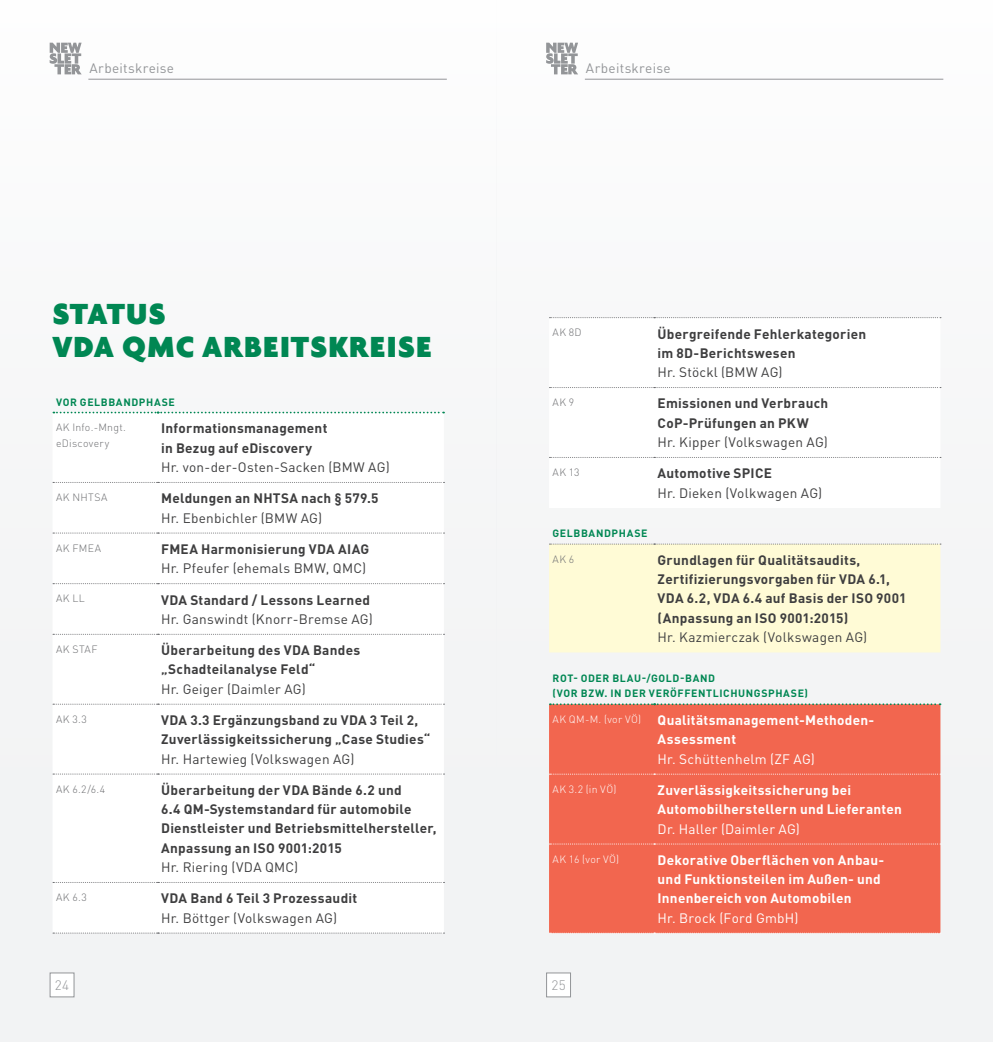
<style>
.page{position:relative;width:993px;height:1042px;background:#fff}
.page>*{position:absolute;margin:0;border:0;box-sizing:border-box;transform-origin:0 0}
.t1{font:900 31.5px/33.2px "Agenda";letter-spacing:.035em;color:#008753}
.t2{font:700 13.65px/19.2px "DIN Pro";letter-spacing:.02em;color:#3e3e3f}
.t3{font:13.65px "DIN Pro";letter-spacing:.02em;color:#3e3e3f}
.t4{font:700 13.65px/19.2px "DIN Pro";letter-spacing:.02em;color:#fff}
.t5{font:13.65px "DIN Pro";letter-spacing:.015em;color:#fff}
.t6{font:13.65px "DIN Pro";letter-spacing:.025em;color:#939598}
.t7{font:300 13.65px "DIN Pro";color:#939598}
.t8{font:700 10.5px/15.8px "DIN Pro";letter-spacing:.055em;color:#008753}
.t9{font:300 10.5px "DIN Pro";letter-spacing:.045em;color:#6c6d70}
.t10{font:300 10.5px/15.8px "DIN Pro";letter-spacing:.025em;color:#6c6d70}
.t11{font:300 10.5px "DIN Pro";letter-spacing:.035em;color:#fff}
</style>
<div class="page">
<div style="left:0;top:0;width:496px;height:1042px;background:#f2f3f4"></div>
<div style="left:496px;top:0;width:496px;height:1042px;background:#f2f3f4"></div>
<hr style="left:88px;top:79px;width:358px;height:1px;background:#939598">
<svg style="left:50px;top:43px;width:32px;height:31px"></svg>
<div style="left:50px;top:973px;width:24px;height:24px;background:#fff"></div>
<div style="left:50px;top:972px;width:24px;height:25px;border:1px solid #939598"></div>
<div style="left:546px;top:973px;width:24px;height:24px;background:#fff"></div>
<div style="left:546px;top:972px;width:24px;height:25px;border:1px solid #939598"></div>
<hr style="left:584px;top:79px;width:359px;height:1px;background:#939598">
<svg style="left:546px;top:43px;width:32px;height:31px"></svg>
<div style="left:52px;top:412px;width:392px;height:521px;background:#fff"></div>
<svg style="left:53px;top:482px;width:391px;height:1px"></svg>
<svg style="left:53px;top:532px;width:391px;height:1px"></svg>
<svg style="left:53px;top:583px;width:391px;height:1px"></svg>
<svg style="left:53px;top:634px;width:391px;height:1px"></svg>
<svg style="left:53px;top:704px;width:391px;height:1px"></svg>
<svg style="left:53px;top:773px;width:391px;height:1px"></svg>
<svg style="left:53px;top:882px;width:391px;height:1px"></svg>
<svg style="left:53px;top:932px;width:391px;height:1px"></svg>
<svg style="left:53px;top:412px;width:391px;height:1px"></svg>
<div style="left:549px;top:318px;width:391px;height:190px;background:#fff"></div>
<div style="left:549px;top:545px;width:391px;height:107px;background:#fffbd6"></div>
<div style="left:549px;top:705px;width:391px;height:227px;background:#f2664f"></div>
<svg style="left:549px;top:317px;width:391px;height:1px"></svg>
<svg style="left:549px;top:387px;width:391px;height:1px"></svg>
<svg style="left:549px;top:457px;width:391px;height:1px"></svg>
<svg style="left:549px;top:544px;width:391px;height:1px"></svg>
<svg style="left:549px;top:703px;width:391px;height:2px"></svg>
<svg style="left:549px;top:774px;width:391px;height:1px"></svg>
<svg style="left:549px;top:843px;width:391px;height:1px"></svg>
<svg style="left:549px;top:932px;width:391px;height:1px"></svg>
<p class="t6" style="left:89px;top:59px;width:86px">Arbeitskreise</p>
<h1 class="t1" style="left:53px;top:297px;width:380px">STATUS<br>VDA QMC ARBEITSKREISE</h1>
<p class="t8" style="left:56px;top:393px;width:120px">VOR GELBBANDPHASE</p>
<p class="t10" style="left:56px;top:419px;width:71px">AK Info.-Mngt. eDiscovery</p>
<p class="t2" style="left:161px;top:418px;width:168px">Informationsmanagement in Bezug auf eDiscovery</p>
<p class="t3" style="left:161px;top:458px;width:230px">Hr. von-der-Osten-Sacken (BMW AG)</p>
<p class="t9" style="left:56px;top:490px;width:53px">AK NHTSA</p>
<p class="t2" style="left:161px;top:488px;width:219px">Meldungen an NHTSA nach § 579.5</p>
<p class="t3" style="left:161px;top:508px;width:162px">Hr. Ebenbichler (BMW AG)</p>
<p class="t9" style="left:56px;top:541px;width:47px">AK FMEA</p>
<p class="t2" style="left:161px;top:539px;width:209px">FMEA Harmonisierung VDA AIAG</p>
<p class="t3" style="left:161px;top:559px;width:206px">Hr. Pfeufer (ehemals BMW, QMC)</p>
<p class="t9" style="left:56px;top:591px;width:30px">AK LL</p>
<p class="t2" style="left:161px;top:589px;width:210px">VDA Standard / Lessons Learned</p>
<p class="t3" style="left:161px;top:609px;width:213px">Hr. Ganswindt (Knorr-Bremse AG)</p>
<p class="t9" style="left:56px;top:642px;width:43px">AK STAF</p>
<p class="t2" style="left:161px;top:640px;width:201px">Überarbeitung des VDA Bandes „Schadteilanalyse Feld“</p>
<p class="t3" style="left:161px;top:679px;width:146px">Hr. Geiger (Daimler AG)</p>
<p class="t9" style="left:56px;top:712px;width:32px">AK 3.3</p>
<p class="t2" style="left:161px;top:710px;width:270px">VDA 3.3 Ergänzungsband zu VDA 3 Teil 2,<br>Zuverlässigkeitssicherung „Case Studies“</p>
<p class="t3" style="left:161px;top:749px;width:195px">Hr. Hartewieg (Volkswagen AG)</p>
<p class="t9" style="left:56px;top:781px;width:51px">AK 6.2/6.4</p>
<p class="t2" style="left:161px;top:780px;width:277px">Überarbeitung der VDA Bände 6.2 und<br>6.4 QM-Systemstandard für automobile Dienstleister und Betriebsmittelhersteller, Anpassung an ISO 9001:2015</p>
<p class="t3" style="left:161px;top:858px;width:139px">Hr. Riering (VDA QMC)</p>
<p class="t9" style="left:56px;top:890px;width:32px">AK 6.3</p>
<p class="t2" style="left:161px;top:888px;width:197px">VDA Band 6 Teil 3 Prozessaudit</p>
<p class="t3" style="left:161px;top:908px;width:177px">Hr. Böttger (Volkswagen AG)</p>
<p class="t6" style="left:585px;top:59px;width:86px">Arbeitskreise</p>
<p class="t9" style="left:552px;top:325px;width:31px">AK 8D</p>
<p class="t2" style="left:657px;top:323px;width:210px">Übergreifende Fehlerkategorien im 8D-Berichtswesen</p>
<p class="t3" style="left:657px;top:363px;width:126px">Hr. Stöckl (BMW AG)</p>
<p class="t9" style="left:552px;top:395px;width:23px">AK 9</p>
<p class="t2" style="left:657px;top:393px;width:172px">Emissionen und Verbrauch<br>CoP-Prüfungen an PKW</p>
<p class="t3" style="left:657px;top:433px;width:172px">Hr. Kipper (Volkswagen AG)</p>
<p class="t9" style="left:552px;top:465px;width:29px">AK 13</p>
<p class="t2" style="left:657px;top:463px;width:116px">Automotive SPICE</p>
<p class="t3" style="left:657px;top:483px;width:166px">Hr. Dieken (Volkwagen AG)</p>
<p class="t8" style="left:552px;top:525px;width:96px">GELBBANDPHASE</p>
<p class="t9" style="left:552px;top:552px;width:23px">AK 6</p>
<p class="t2" style="left:657px;top:550px;width:250px">Grundlagen für Qualitätsaudits, Zertifizierungsvorgaben für VDA 6.1, VDA 6.2, VDA 6.4 auf Basis der ISO 9001 (Anpassung an ISO 9001:2015)</p>
<p class="t3" style="left:657px;top:628px;width:211px">Hr. Kazmierczak (Volkswagen AG)</p>
<p class="t8" style="left:552px;top:669px;width:257px">ROT- ODER BLAU-/GOLD-BAND<br>(VOR BZW. IN DER VERÖFFENTLICHUNGSPHASE)</p>
<p class="t4" style="left:657px;top:710px;width:218px;text-indent:-105px"><sup>AK</sup> <sup>QM-M.</sup> <sup>(vor</sup> <sup>VÖ)</sup> Qualitätsmanagement-Methoden-<br>Assessment</p>
<p class="t5" style="left:657px;top:749px;width:159px">Hr. Schüttenhelm (ZF AG)</p>
<p class="t11" style="left:552px;top:782px;width:65px">AK 3.2 (in VÖ)</p>
<p class="t4" style="left:657px;top:780px;width:246px">Zuverlässigkeitssicherung bei<br>Automobilherstellern und Lieferanten</p>
<p class="t5" style="left:657px;top:819px;width:144px">Dr. Haller (Daimler AG)</p>
<p class="t11" style="left:552px;top:851px;width:68px">AK 16 (vor VÖ)</p>
<p class="t4" style="left:657px;top:850px;width:228px">Dekorative Oberflächen von Anbau&shy;und Funktionsteilen im Außen- und<br>Innenbereich von Automobilen</p>
<p class="t5" style="left:657px;top:908px;width:142px">Hr. Brock (Ford GmbH)</p>
<p class="t7" style="left:55px;top:976px;width:16px">24</p>
<p class="t7" style="left:551px;top:976px;width:16px">25</p>
</div>
